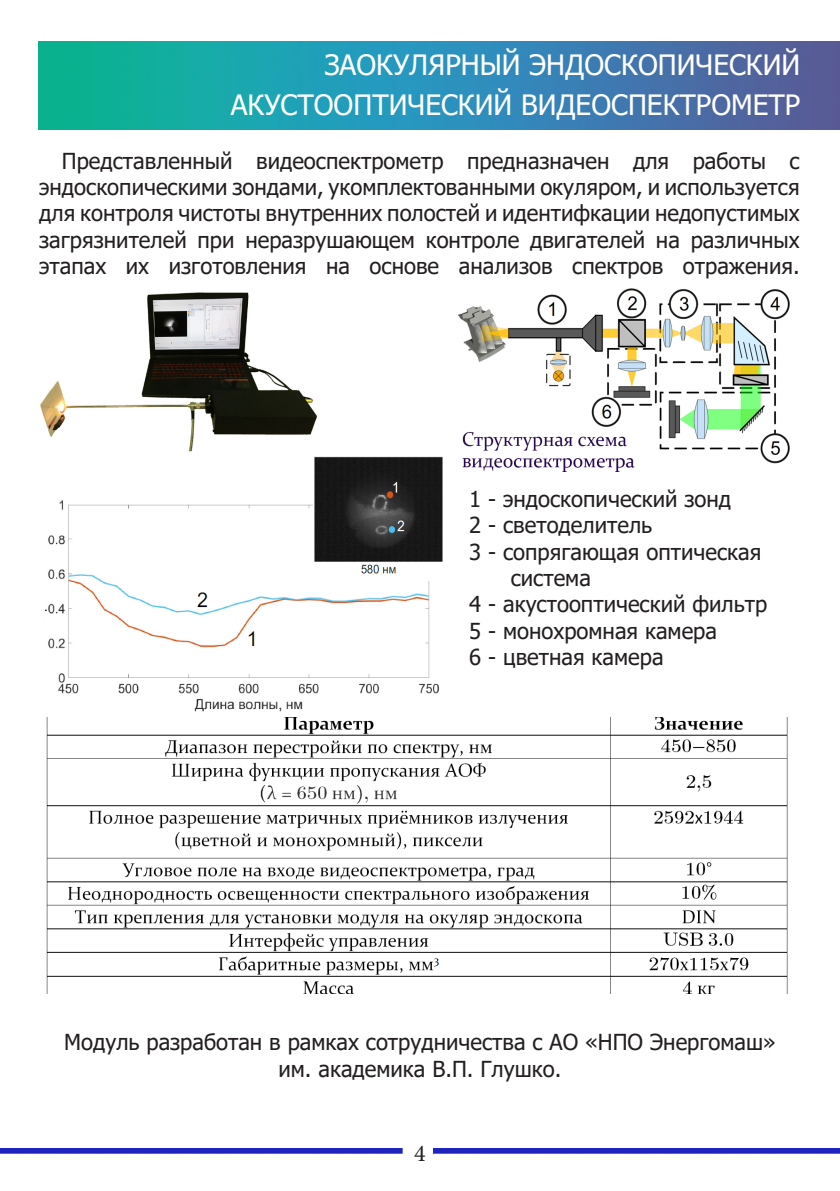
<style>
.page{position:relative;width:840px;height:1191px;background:#fff}
.page>*{position:absolute;margin:0;border:0;box-sizing:border-box;transform-origin:0 0}
.t1{font:28px/40px "Tahoma";color:#fff;text-align:right}
.t2{font:24px "Minion Pro";color:#231f20}
.t3{font:22px/26.4px "Tahoma";color:#231f20}
</style>
<div class="page">
<img style="left:0;top:1148px;width:839px;height:6px">
<img style="left:38px;top:41px;width:801px;height:88px">
<img style="left:457px;top:288px;width:333px;height:183px">
<img style="left:45px;top:500px;width:394px;height:212px">
<img style="left:313px;top:457px;width:130px;height:124px">
<img style="left:40px;top:292px;width:278px;height:160px">
<img style="left:46px;top:717px;width:742px;height:277px">
<p class="t1" style="left:230px;top:47px;width:571px">ЗАОКУЛЯРНЫЙ ЭНДОСКОПИЧЕСКИЙ<br>АКУСТООПТИЧЕСКИЙ ВИДЕОСПЕКТРОМЕТР</p>
<p class="t3" style="left:39px;top:149px;width:761px;text-align:justify;text-indent:23px">Представленный видеоспектрометр предназначен для работы с эндоскопическими зондами, укомплектованными окуляром, и используется для контроля чистоты внутренних полостей и идентифкации недопустимых загрязнителей при неразрушающем контроле двигателей на различных этапах их изготовления на основе анализов спектров отражения.</p>
<p class="t3" style="left:469px;top:487px;width:263px">1 - эндоскопический зонд</p>
<p class="t3" style="left:469px;top:513px;width:184px">2 - светоделитель</p>
<p class="t3" style="left:510px;top:539px;width:252px;text-indent:-41px">3 - сопрягающая оптическая система</p>
<p class="t3" style="left:469px;top:592px;width:299px">4 - акустооптический фильтр</p>
<p class="t3" style="left:469px;top:619px;width:249px">5 - монохромная камера</p>
<p class="t3" style="left:469px;top:645px;width:196px">6 - цветная камера</p>
<p class="t3" style="left:64px;top:1030px;width:712px;text-align:center">Модуль разработан в рамках сотрудничества с АО «НПО Энергомаш» им. академика В.П. Глушко.</p>
<p class="t2" style="left:414px;top:1137px;width:13px">4</p>
</div>
